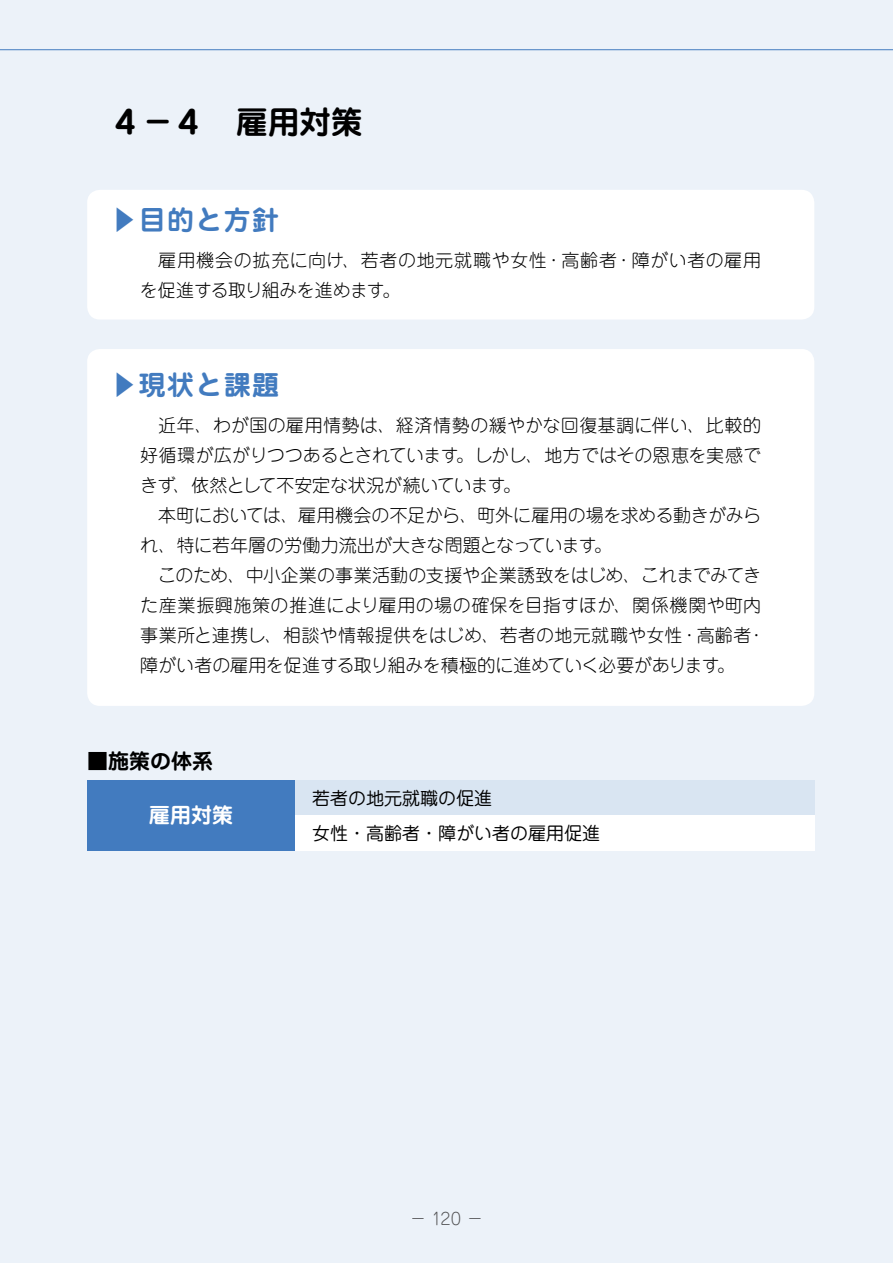
<style>
.page{position:relative;width:893px;height:1263px;background:#ecf2f9}
.page>*{position:absolute;margin:0;border:0;box-sizing:border-box;transform-origin:0 0}
.t1{font:700 31.5px "Jun 501 Pro";color:#000}
.t2{font:700 27px "Jun 501 Pro";letter-spacing:.05em;color:#427bbf}
.t3{font:700 21px "Jun 501 Pro";color:#000}
.t4{font:700 21px "Jun 501 Pro";color:#fff}
.t5{font:300 18px/30px "Jun 101 Pro";color:#000}
.t6{font:300 18px/30px "Jun 101 Pro";letter-spacing:.025em;color:#000}
.t7{font:18px/35px "Jun 201 Pro";color:#000}
.t8{font:300 16.5px "Jun 101 Pro";color:#595757}
</style>
<div class="page">
<hr style="left:0;top:49px;width:893px;height:1px;background:#427bbf">
<div style="left:87px;top:190px;width:727px;height:129px;background:#fff;border-radius:13px"></div>
<div style="left:87px;top:349px;width:727px;height:357px;background:#fff;border-radius:13px"></div>
<div style="left:87px;top:780px;width:208px;height:70px;background:#427bbf"></div>
<div style="left:295px;top:780px;width:519px;height:35px;background:#d9e5f2"></div>
<div style="left:295px;top:815px;width:519px;height:35px;background:#fff"></div>
<h1 class="t1" style="left:111px;top:97px;width:254px">４－４　雇用対策</h1>
<h2 class="t2" style="left:111px;top:198px;width:170px">▶目的と方針</h2>
<p class="t6" style="left:140px;top:243px;width:622px;text-indent:18px">雇用機会の拡充に向け、若者の地元就職や女性・高齢者・障がい者の雇用を促進する取り組みを進めます。</p>
<h2 class="t2" style="left:111px;top:363px;width:170px">▶現状と課題</h2>
<p class="t5" style="left:140px;top:408px;width:622px;text-align:justify;text-indent:18px">近年、わが国の雇用情勢は、経済情勢の緩やかな回復基調に伴い、比較的好循環が広がりつつあるとされています。しかし、地方ではその恩恵を実感できず、依然として不安定な状況が続いています。</p>
<p class="t5" style="left:140px;top:498px;width:622px;text-indent:18px">本町においては、雇用機会の不足から、町外に雇用の場を求める動きがみられ、特に若年層の労働力流出が大きな問題となっています。</p>
<p class="t5" style="left:140px;top:558px;width:627px;text-indent:18px">このため、中小企業の事業活動の支援や企業誘致をはじめ、これまでみてきた産業振興施策の推進により雇用の場の確保を目指すほか、関係機関や町内事業所と連携し、相談や情報提供をはじめ、若者の地元就職や女性・高齢者・障がい者の雇用を促進する取り組みを積極的に進めていく必要があります。</p>
<p class="t3" style="left:87px;top:745px;width:127px">■施策の体系</p>
<p class="t4" style="left:149px;top:799px;width:85px">雇用対策</p>
<p class="t7" style="left:312px;top:778px;width:289px">若者の地元就職の促進<br>女性・高齢者・障がい者の雇用促進</p>
<p class="t8" style="left:410px;top:1205px;width:75px">− 120 −</p>
</div>
